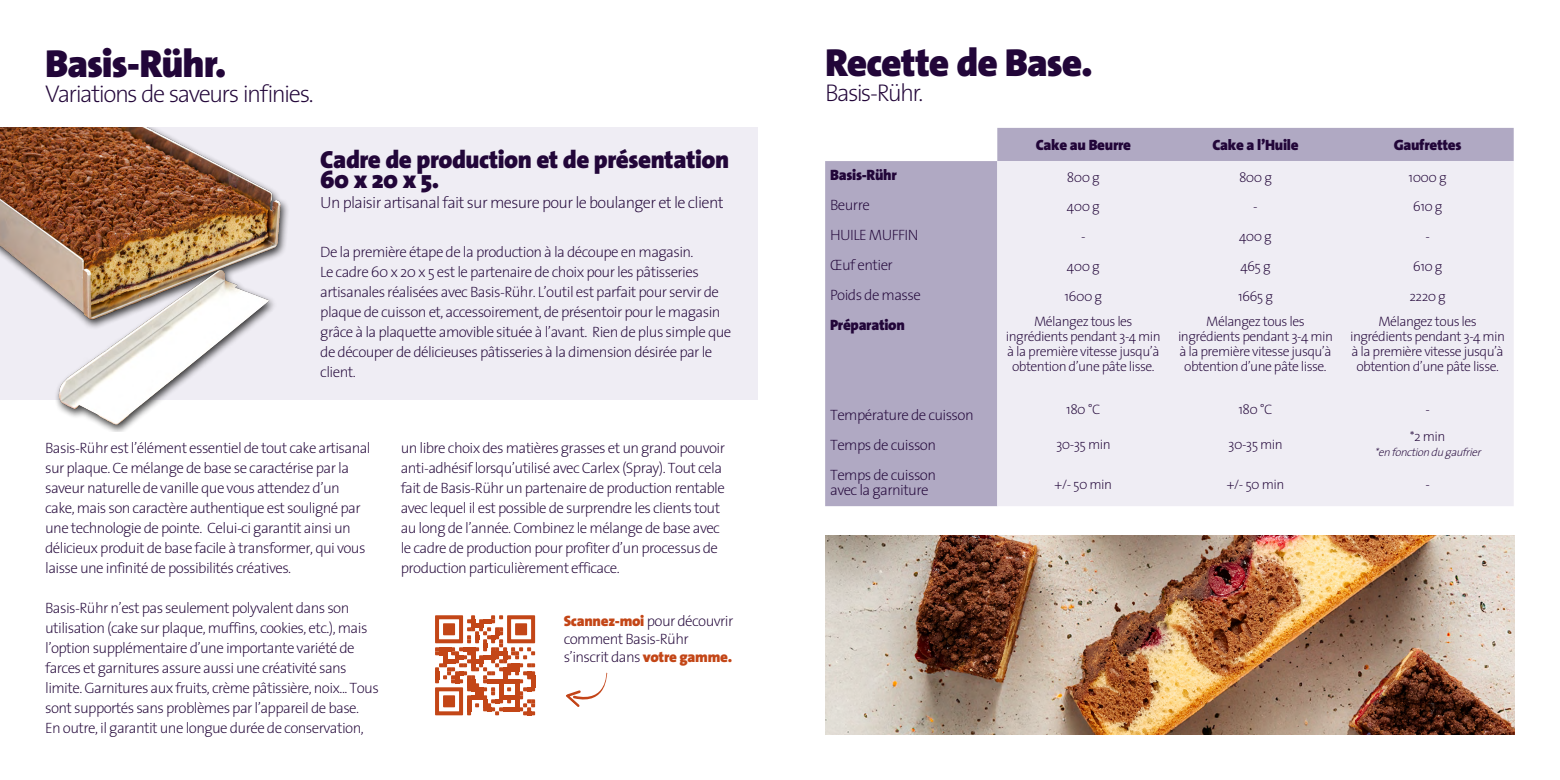
<style>
.page{position:relative;width:1560px;height:780px;background:#fff}
.page>*{position:absolute;margin:0;border:0;box-sizing:border-box;transform-origin:0 0}
.t1{font:900 39.25px "The Sans";letter-spacing:-.025em;color:#220639}
.t2{font:900 25px/20px "The Sans";letter-spacing:-.02em;color:#220639}
.t3{font:200 24.25px "The Sans";letter-spacing:-.07em;color:#220639}
.t4{font:200 16.25px "The Sans";letter-spacing:-.04em;color:#220639}
.t5{font:200 15px/20px "The Sans";letter-spacing:-.04em;color:#220639}
.t6{font:900 15px "The Sans";letter-spacing:-.02em;color:#220639}
.t7{font:200 13.75px/15px "The Sans";letter-spacing:-.04em;color:#220639;text-align:center}
.t8{font:italic 200 11.25px "The Sans";color:#220639}
.s1{font-weight:900;color:#c34617}
</style>
<div class="page">
<div style="left:0;top:128px;width:757px;height:272px;background:#efedf4"></div>
<svg style="left:435px;top:615px;width:100px;height:100px"></svg>
<svg style="left:566px;top:672px;width:42px;height:35px"></svg>
<img style="left:0;top:128px;width:288px;height:303px">
<img style="left:825px;top:536px;width:689px;height:199px">
<svg style="left:825px;top:128px;width:688px;height:378px;background:#b5afc7"></svg>
<div style="left:997px;top:161px;width:516px;height:345px;background:#efedf4"></div>
<h1 class="t1" style="left:45px;top:30px;width:183px">Basis-Rühr.</h1>
<h3 class="t3" style="left:45px;top:73px;width:270px">Variations de saveurs infinies.</h3>
<h2 class="t2" style="left:320px;top:149px;width:410px">Cadre de production et de présentation<br>60 x 20 x 5.</h2>
<p class="t4" style="left:320px;top:189px;width:405px">Un plaisir artisanal fait sur mesure pour le boulanger et le client</p>
<p class="t5" style="left:320px;top:241px;width:412px">De la première étape de la production à la découpe en magasin.<br>Le cadre 60 x 20 x 5 est le partenaire de choix pour les pâtisseries artisanales réalisées avec Basis-Rühr. L’outil est parfait pour servir de plaque de cuisson et, accessoirement, de présentoir pour le magasin grâce à la plaquette amovible située à l’avant. Rien de plus simple que de découper de délicieuses pâtisseries à la dimension désirée par le client.</p>
<p class="t5" style="left:45px;top:437px;width:327px">Basis-Rühr est l’élément essentiel de tout cake artisanal sur plaque. Ce mélange de base se caractérise par la saveur naturelle de vanille que vous attendez d’un cake, mais son caractère authentique est souligné par une technologie de pointe. Celui-ci garantit ainsi un délicieux produit de base facile à transformer, qui vous laisse une infinité de possibilités créatives.</p>
<p class="t5" style="left:45px;top:597px;width:335px">Basis-Rühr n’est pas seulement polyvalent dans son utilisation (cake sur plaque, muffins, cookies, etc.), mais l’option supplémentaire d’une importante variété de farces et garnitures assure aussi une créativité sans limite. Garnitures aux fruits, crème pâtissière, noix... Tous sont supportés sans problèmes par l’appareil de base.<br>En outre, il garantit une longue durée de conservation,</p>
<p class="t5" style="left:400px;top:437px;width:326px">un libre choix des matières grasses et un grand pouvoir anti-adhésif lorsqu’utilisé avec Carlex (Spray). Tout cela fait de Basis-Rühr un partenaire de production rentable avec lequel il est possible de surprendre les clients tout au long de l’année. Combinez le mélange de base avec le cadre de production pour profiter d’un processus de production particulièrement efficace.</p>
<p class="t5" style="left:563px;top:611px;width:171px;line-height:18px"><span class="s1">Scannez-moi</span> pour découvrir comment Basis-Rühr s’inscrit dans <span class="s1">votre gamme.</span></p>
<h1 class="t1" style="left:825px;top:30px;width:269px">Recette de Base.</h1>
<h3 class="t3" style="left:825px;top:73px;width:100px">Basis-Rühr.</h3>
<p class="t6" style="left:1035px;top:133px;width:97px">Cake au Beurre</p>
<p class="t6" style="left:1212px;top:133px;width:88px">Cake a l’Huile</p>
<p class="t6" style="left:1393px;top:133px;width:69px">Gaufrettes</p>
<p class="t6" style="left:830px;top:162px;width:68px">Basis-Rühr</p>
<p class="t7" style="left:1066px;top:169px;width:34px">800 g</p>
<p class="t7" style="left:1238px;top:169px;width:34px">800 g</p>
<p class="t7" style="left:1408px;top:169px;width:39px">1000 g</p>
<p class="t5" style="left:830px;top:194px;width:41px">Beurre</p>
<p class="t7" style="left:1066px;top:199px;width:34px">400 g</p>
<p class="t7" style="left:1253px;top:199px;width:6px">-</p>
<p class="t7" style="left:1412px;top:199px;width:31px">610 g</p>
<p class="t5" style="left:830px;top:224px;width:90px">HUILE MUFFIN</p>
<p class="t7" style="left:1080px;top:228px;width:6px">-</p>
<p class="t7" style="left:1238px;top:228px;width:34px">400 g</p>
<p class="t7" style="left:1425px;top:228px;width:6px">-</p>
<p class="t5" style="left:830px;top:254px;width:64px">Œuf entier</p>
<p class="t7" style="left:1066px;top:258px;width:34px">400 g</p>
<p class="t7" style="left:1240px;top:258px;width:32px">465 g</p>
<p class="t7" style="left:1412px;top:258px;width:31px">610 g</p>
<p class="t5" style="left:830px;top:284px;width:92px">Poids de masse</p>
<p class="t7" style="left:1064px;top:288px;width:39px">1600 g</p>
<p class="t7" style="left:1237px;top:288px;width:36px">1665 g</p>
<p class="t7" style="left:1409px;top:288px;width:38px">2220 g</p>
<p class="t6" style="left:830px;top:312px;width:76px">Préparation</p>
<p class="t7" style="left:1005px;top:313px;width:156px">Mélangez tous les ingrédients pendant 3-4 min à la première vitesse jusqu’à obtention d’une pâte lisse.</p>
<p class="t7" style="left:1177px;top:313px;width:156px">Mélangez tous les ingrédients pendant 3-4 min à la première vitesse jusqu’à obtention d’une pâte lisse.</p>
<p class="t7" style="left:1349px;top:313px;width:156px">Mélangez tous les ingrédients pendant 3-4 min à la première vitesse jusqu’à obtention d’une pâte lisse.</p>
<p class="t5" style="left:830px;top:404px;width:145px">Température de cuisson</p>
<p class="t7" style="left:1066px;top:401px;width:36px">180 °C</p>
<p class="t7" style="left:1238px;top:401px;width:36px">180 °C</p>
<p class="t7" style="left:1425px;top:401px;width:6px">-</p>
<p class="t5" style="left:830px;top:434px;width:107px">Temps de cuisson</p>
<p class="t7" style="left:1055px;top:436px;width:56px">30-35 min</p>
<p class="t7" style="left:1227px;top:436px;width:56px">30-35 min</p>
<p class="t7" style="left:1409px;top:428px;width:37px">*2 min</p>
<p class="t8" style="left:1374px;top:443px;width:111px">*enfonctiondugaufrier</p>
<p class="t5" style="left:830px;top:467px;width:107px;line-height:15px">Temps de cuisson avec la garniture</p>
<p class="t7" style="left:1054px;top:476px;width:59px">+/- 50 min</p>
<p class="t7" style="left:1226px;top:476px;width:59px">+/- 50 min</p>
<p class="t7" style="left:1425px;top:476px;width:6px">-</p>
</div>
